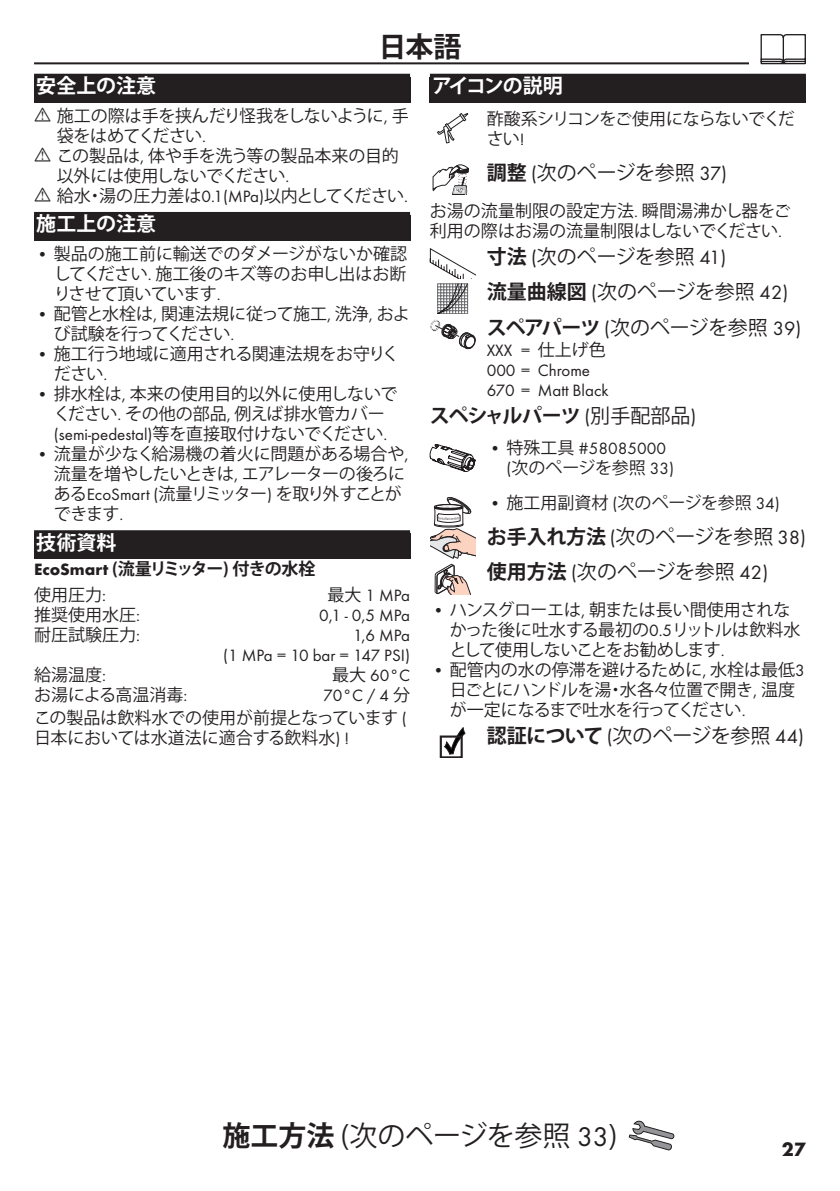
<style>
.page{position:relative;width:840px;height:1191px;background:#fff}
.page>*{position:absolute;margin:0;border:0;box-sizing:border-box;transform-origin:0 0}
.Montage_mit_Symbol_JP{font:28px "Koz Go Pr 6 N";letter-spacing:-.01em;color:#231f20}
.Sprache_Rahmenwechsel_JP{font:700 28px "Koz Go Pr 6 N";color:#231f20}
.Ueberschrift_Grafik_JP{font:20px "Koz Go Pr 6 N";letter-spacing:-.01em;color:#231f20}
.Ueberschrift_Grafik__folgeText_JP{font:20px "Koz Go Pr 6 N";letter-spacing:-.01em;color:#231f20}
.Ueberschrift_o_Absatz_Grafik_JP{font:20px "Koz Go Pr 6 N";letter-spacing:-.01em;color:#231f20}
.Ueberschrift_nach_Grafik_JP{font:700 20px "Koz Go Pr 6 N";letter-spacing:-.06em;color:#231f20}
.Ueberschrift_JP{font:700 20px "Koz Go Pr 6 N";letter-spacing:-.005em;color:#fff}
.Ueberschrift_JP-2{font:700 20px "Koz Go Pr 6 N";letter-spacing:-.08em;color:#fff}
.Ueberschrift___JP{font:700 20px "Koz Go Pr 6 N";color:#fff}
.t1{font:700 20px "Futura TOT";color:#231f20}
.Normaltext_nach_Grafik_JP{font:17px/20px "Koz Go Pr 6 N";letter-spacing:-.02em;color:#231f20}
.Normaltext_nach_Grafik_JP-2{font:17px/20px "Koz Go Pr 6 N";color:#231f20}
.Farbe_JP{font:17px/20px "Futura TOT Boo";color:#231f20}
.Techn__Daten_JP{font:17px/20px "Futura TOT Boo";color:#231f20;text-align:right}
.Normaltext_JP{font:17px/20px "Koz Go Pr 6 N";color:#231f20}
.Techn__Daten_JP-2{font:17px "Koz Go Pr 6 N";color:#231f20}
.Hinweis_JP{font:700 17px "Koz Go Pr 6 N";letter-spacing:-.075em;color:#231f20}
.Normaltext_Grafik_JP{font:17px/20px "Koz Go Pr 6 N";letter-spacing:-.04em;color:#231f20}
.s1{font-family:"Futura TOT Boo"}
.s2{font-family:"Futura TOT"}
.s3{font-family:"Koz Go Pr 6 N"}
.s4{font-weight:700}
.s5{font-family:"Futura TOT Boo";font-weight:400}
.s6{font-weight:400}
</style>
<div class="page">
<hr style="left:34px;top:62px;width:771px;height:2px;background:#231f20">
<div style="left:748px;top:34px;width:68px;height:34px;background:#fff"></div>
<svg style="left:760px;top:34px;width:45px;height:30px"></svg>
<svg style="left:628px;top:1120px;width:46px;height:30px"></svg>
<div style="left:34px;top:74px;width:376px;height:28px;background:#231f20"></div>
<div style="left:34px;top:212px;width:376px;height:28px;background:#231f20"></div>
<div style="left:34px;top:533px;width:376px;height:26px;background:#231f20"></div>
<div style="left:34px;top:530px;width:376px;height:28px;background:#231f20"></div>
<div style="left:429px;top:74px;width:376px;height:28px;background:#231f20"></div>
<svg style="left:437px;top:113px;width:31px;height:30px"></svg>
<svg style="left:432px;top:164px;width:36px;height:31px"></svg>
<svg style="left:429px;top:248px;width:46px;height:30px"></svg>
<svg style="left:430px;top:284px;width:45px;height:65px"></svg>
<svg style="left:429px;top:444px;width:46px;height:28px"></svg>
<svg style="left:430px;top:497px;width:45px;height:61px"></svg>
<svg style="left:434px;top:564px;width:36px;height:30px"></svg>
<svg style="left:440px;top:727px;width:25px;height:31px"></svg>
<p class="Sprache_Rahmenwechsel_JP" style="left:378px;top:30px;width:84px">日本語</p>
<p class="Ueberschrift___JP" style="left:36px;top:75px;width:121px">安全上の注意</p>
<p class="Normaltext_nach_Grafik_JP" style="left:57px;top:106px;width:353px">施工の際は手を挟んだり怪我をしないように<span class="s1">,</span> 手袋をはめてください<span class="s1">.</span></p>
<p class="Normaltext_nach_Grafik_JP" style="left:57px;top:146px;width:343px">この製品は<span class="s1">,</span> 体や手を洗う等の製品本来の目的以外には使用しないでください<span class="s1">.</span></p>
<p class="Normaltext_nach_Grafik_JP" style="left:57px;top:186px;width:353px">給水・湯の圧力差は<span class="s1">0.1(MPa)</span>以内としてください<span class="s1">.</span></p>
<p class="Ueberschrift_JP" style="left:36px;top:213px;width:121px">施工上の注意</p>
<p class="Normaltext_nach_Grafik_JP" style="left:54px;top:244px;width:354px;text-align:justify;text-indent:-17px"><span class="s1">•</span> 製品の施工前に輸送でのダメージがないか確認してください<span class="s1">.</span> 施工後のキズ等のお申し出はお断りさせて頂いています<span class="s1">.</span></p>
<p class="Normaltext_nach_Grafik_JP" style="left:54px;top:304px;width:357px;text-indent:-17px"><span class="s1">•</span> 配管と水栓は<span class="s1">,</span> 関連法規に従って施工<span class="s1">,</span> 洗浄<span class="s1">,</span> および試験を行ってください<span class="s1">.</span></p>
<p class="Normaltext_nach_Grafik_JP" style="left:54px;top:344px;width:346px;text-indent:-17px"><span class="s1">•</span> 施工行う地域に適用される関連法規をお守りください<span class="s1">.</span></p>
<p class="Normaltext_nach_Grafik_JP" style="left:37px;top:384px;width:362px;text-align:center"><span class="s1">•</span> 排水栓は<span class="s1">,</span> 本来の使用目的以外に使用しないでください<span class="s1">.</span> その他の部品<span class="s1">,</span> 例えば排水管カバー<span class="s1">(semi-pedestal)</span>等を直接取付けないでください<span class="s1">.</span></p>
<p class="Normaltext_nach_Grafik_JP" style="left:54px;top:444px;width:356px;text-indent:-17px"><span class="s1">•</span> 流量が少なく給湯機の着火に問題がある場合や<span class="s1">,</span>流量を増やしたいときは<span class="s1">,</span> エアレーターの後ろにある<span class="s1">EcoSmart (</span>流量リミッター<span class="s1">)</span> を取り外すことができます<span class="s1">.</span></p>
<p class="Ueberschrift_JP" style="left:36px;top:531px;width:81px">技術資料</p>
<p class="Hinweis_JP" style="left:34px;top:559px;width:283px"><span class="s2">EcoSmart</span> (流量リミッター) 付きの水栓</p>
<p class="Techn__Daten_JP-2" style="left:34px;top:585px;width:73px">使用圧力<span class="s1">:</span></p>
<p class="Techn__Daten_JP" style="left:327px;top:585px;width:84px"><span class="s3">最大</span> 1 MPa</p>
<p class="Techn__Daten_JP-2" style="left:34px;top:605px;width:107px">推奨使用水圧<span class="s1">:</span></p>
<p class="Techn__Daten_JP" style="left:319px;top:605px;width:92px">0,1 - 0,5 MPa</p>
<p class="Techn__Daten_JP-2" style="left:34px;top:625px;width:107px">耐圧試験圧力<span class="s1">:</span></p>
<p class="Techn__Daten_JP" style="left:223px;top:625px;width:188px">1,6 MPa<br>(1 MPa = 10 bar = 147 PSI)</p>
<p class="Techn__Daten_JP-2" style="left:34px;top:665px;width:73px">給湯温度<span class="s1">:</span></p>
<p class="Techn__Daten_JP" style="left:332px;top:665px;width:79px"><span class="s3">最大</span> 60°C</p>
<p class="Techn__Daten_JP-2" style="left:34px;top:685px;width:155px">お湯による高温消毒<span class="s1">:</span></p>
<p class="Techn__Daten_JP" style="left:323px;top:685px;width:88px">70°C / 4 <span class="s3">分</span></p>
<p class="Normaltext_JP" style="left:34px;top:708px;width:374px">この製品は飲料水での使用が前提となっています <span class="s1">(</span>日本においては水道法に適合する飲料水<span class="s1">) !</span></p>
<p class="Ueberschrift_JP-2" style="left:432px;top:75px;width:132px">アイコンの説明</p>
<p class="Normaltext_Grafik_JP" style="left:486px;top:109px;width:309px">酢酸系シリコンをご使用にならないでください<span class="s1">!</span></p>
<p class="Ueberschrift_Grafik__folgeText_JP" style="left:486px;top:161px;width:242px"><span class="s4">調整</span> <span class="s1">(</span>次のページを参照 <span class="s1">37)</span></p>
<p class="Normaltext_nach_Grafik_JP-2" style="left:429px;top:201px;width:362px">お湯の流量制限の設定方法<span class="s1">.</span> 瞬間湯沸かし器をご利用の際はお湯の流量制限はしないでください<span class="s1">.</span></p>
<p class="Ueberschrift_Grafik_JP" style="left:486px;top:245px;width:241px"><span class="s4">寸法</span> <span class="s1">(</span>次のページを参照 <span class="s1">41)</span></p>
<p class="Ueberschrift_Grafik_JP" style="left:486px;top:280px;width:303px"><span class="s4">流量曲線図</span> <span class="s1">(</span>次のページを参照 <span class="s1">42)</span></p>
<p class="Ueberschrift_o_Absatz_Grafik_JP" style="left:486px;top:316px;width:316px"><span class="s4">スペアパーツ</span> <span class="s1">(</span>次のページを参照 <span class="s1">39)</span></p>
<p class="Farbe_JP" style="left:486px;top:340px;width:123px">XXX = <span class="s3">仕上げ色<br></span>000 = Chrome<br>670 = Matt Black</p>
<p class="Ueberschrift_nach_Grafik_JP" style="left:429px;top:404px;width:268px">スペシャルパーツ <span class="s5">(</span><span class="s6">別手配部品</span><span class="s5">)</span></p>
<p class="Farbe_JP" style="left:506px;top:438px;width:169px;text-indent:-17px">• <span class="s3">特殊工具</span> #58085000 (<span class="s3">次のページを参照</span> 33)</p>
<p class="Normaltext_nach_Grafik_JP-2" style="left:489px;top:493px;width:292px"><span class="s1">•</span> 施工用副資材 <span class="s1">(</span>次のページを参照 <span class="s1">34)</span></p>
<p class="Ueberschrift_Grafik_JP" style="left:486px;top:525px;width:320px"><span class="s4">お手入れ方法</span> <span class="s1">(</span>次のページを参照 <span class="s1">38)</span></p>
<p class="Ueberschrift_Grafik__folgeText_JP" style="left:486px;top:560px;width:283px"><span class="s4">使用方法</span> <span class="s1">(</span>次のページを参照 <span class="s1">42)</span></p>
<p class="Normaltext_nach_Grafik_JP" style="left:449px;top:600px;width:352px;text-indent:-17px"><span class="s1">•</span> ハンスグローエは<span class="s1">,</span> 朝または長い間使用されなかった後に吐水する最初の<span class="s1">0.5</span>リットルは飲料水として使用しないことをお勧めします<span class="s1">.</span></p>
<p class="Normaltext_nach_Grafik_JP" style="left:449px;top:660px;width:356px;text-indent:-17px"><span class="s1">•</span> 配管内の水の停滞を避けるために<span class="s1">,</span> 水栓は最低<span class="s1">3</span>日ごとにハンドルを湯・水各々位置で開き<span class="s1">,</span> 温度が一定になるまで吐水を行ってください<span class="s1">.</span></p>
<p class="Ueberschrift_Grafik_JP" style="left:486px;top:724px;width:319px"><span class="s4">認証について</span> <span class="s1">(</span>次のページを参照 <span class="s1">44)</span></p>
<p class="Montage_mit_Symbol_JP" style="left:222px;top:1119px;width:396px"><span class="s4">施工方法</span> (次のページを参照 <span class="s1">33</span>)</p>
<p class="t1" style="left:781px;top:1136px;width:25px">27</p>
</div>
